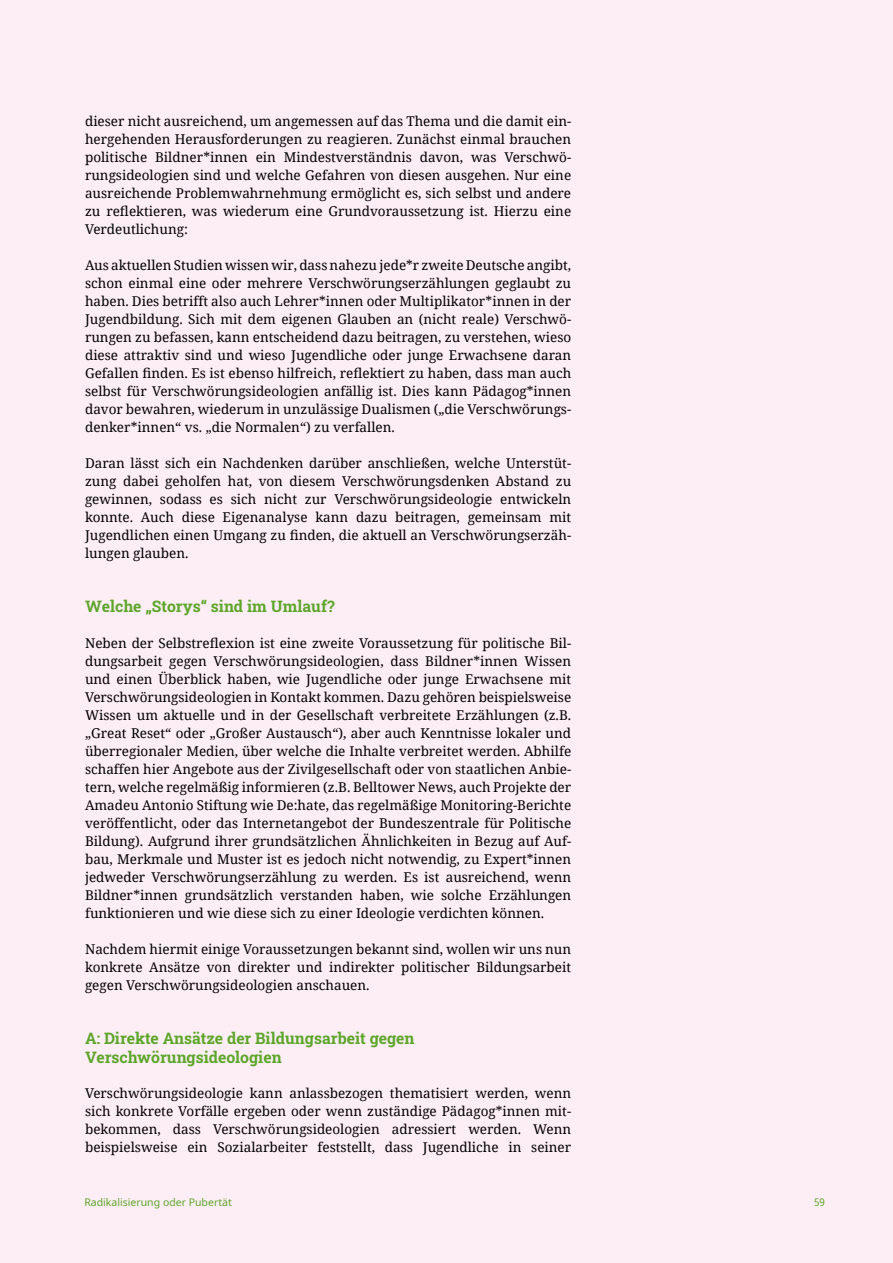
<style>
.page{position:relative;width:893px;height:1263px;background:#fdeef6}
.page>*{position:absolute;margin:0;border:0;box-sizing:border-box;transform-origin:0 0}
.t1{font:700 15.75px/19.5px "Roboto Slab";color:#5ca629}
.t2{font:13.5px/18px "Noto Serif";color:#000;text-align:justify}
.t3{font:10.5px "Noto Sans";color:#5ca629}
.t4{font:semi-condensed 10.5px "Noto Sans";color:#5ca629}
</style>
<div class="page">
<p class="t2" style="left:85px;top:112px;width:488px">dieser nicht ausreichend, um angemessen auf das Thema und die damit ein&shy;hergehenden Herausforderungen zu reagieren. Zunächst einmal brauchen politische Bildner*innen ein Mindestverständnis davon, was Verschwö&shy;rungsideologien sind und welche Gefahren von diesen ausgehen. Nur eine ausreichende Problemwahrnehmung ermöglicht es, sich selbst und andere zu reflektieren, was wiederum eine Grundvoraussetzung ist. Hierzu eine Verdeutlichung:</p>
<p class="t2" style="left:85px;top:256px;width:488px">Aus aktuellen Studien wissen wir, dass nahezu jede*r zweite Deutsche angibt, schon einmal eine oder mehrere Verschwörungserzählungen geglaubt zu haben. Dies betrifft also auch Lehrer*innen oder Multiplikator*innen in der Jugendbildung. Sich mit dem eigenen Glauben an (nicht reale) Verschwö&shy;rungen zu befassen, kann entscheidend dazu beitragen, zu verstehen, wieso diese attraktiv sind und wieso Jugendliche oder junge Erwachsene daran Gefallen finden. Es ist ebenso hilfreich, reflektiert zu haben, dass man auch selbst für Verschwörungsideologien anfällig ist. Dies kann Pädagog*innen davor bewahren, wiederum in unzulässige Dualismen („die Verschwörungs&shy;denker*innen“ vs. „die Normalen“) zu verfallen.</p>
<p class="t2" style="left:85px;top:454px;width:488px">Daran lässt sich ein Nachdenken darüber anschließen, welche Unterstüt&shy;zung dabei geholfen hat, von diesem Verschwörungsdenken Abstand zu gewinnen, sodass es sich nicht zur Verschwörungsideologie entwickeln konnte. Auch diese Eigenanalyse kann dazu beitragen, gemeinsam mit Jugendlichen einen Umgang zu finden, die aktuell an Verschwörungserzäh&shy;lungen glauben.</p>
<p class="t1" style="left:85px;top:596px;width:251px">Welche „Storys“ sind im Umlauf?</p>
<p class="t2" style="left:85px;top:634px;width:488px">Neben der Selbstreflexion ist eine zweite Voraussetzung für politische Bil&shy;dungsarbeit gegen Verschwörungsideologien, dass Bildner*innen Wissen und einen Überblick haben, wie Jugendliche oder junge Erwachsene mit Verschwörungsideologien in Kontakt kommen. Dazu gehören beispielsweise Wissen um aktuelle und in der Gesellschaft verbreitete Erzählungen (z.B. „Great Reset“ oder „Großer Austausch“), aber auch Kenntnisse lokaler und überregionaler Medien, über welche die Inhalte verbreitet werden. Abhilfe schaffen hier Angebote aus der Zivilgesellschaft oder von staatlichen Anbie&shy;tern, welche regelmäßig informieren (z.B. Belltower News, auch Projekte der Amadeu Antonio Stiftung wie De:hate, das regelmäßige Monitoring-Berichte veröffentlicht, oder das Internetangebot der Bundeszentrale für Politische Bildung). Aufgrund ihrer grundsätzlichen Ähnlichkeiten in Bezug auf Auf&shy;bau, Merkmale und Muster ist es jedoch nicht notwendig, zu Expert*innen jedweder Verschwörungserzählung zu werden. Es ist ausreichend, wenn Bildner*innen grundsätzlich verstanden haben, wie solche Erzählungen funktionieren und wie diese sich zu einer Ideologie verdichten können.</p>
<p class="t2" style="left:85px;top:940px;width:488px">Nachdem hiermit einige Voraussetzungen bekannt sind, wollen wir uns nun konkrete Ansätze von direkter und indirekter politischer Bildungsarbeit gegen Verschwörungsideologien anschauen.</p>
<p class="t1" style="left:85px;top:1028px;width:331px">A: Direkte Ansätze der Bildungsarbeit gegen<br>Verschwörungsideologien</p>
<p class="t2" style="left:85px;top:1084px;width:488px">Verschwörungsideologie kann anlassbezogen thematisiert werden, wenn sich konkrete Vorfälle ergeben oder wenn zuständige Pädagog*innen mit&shy;bekommen, dass Verschwörungsideologien adressiert werden. Wenn beispielsweise ein Sozialarbeiter feststellt, dass Jugendliche in seiner</p>
<p class="t3" style="left:84px;top:1195px;width:149px">Radikalisierung oder Pubertät</p>
<p class="t4" style="left:814px;top:1195px;width:12px">59</p>
</div>
